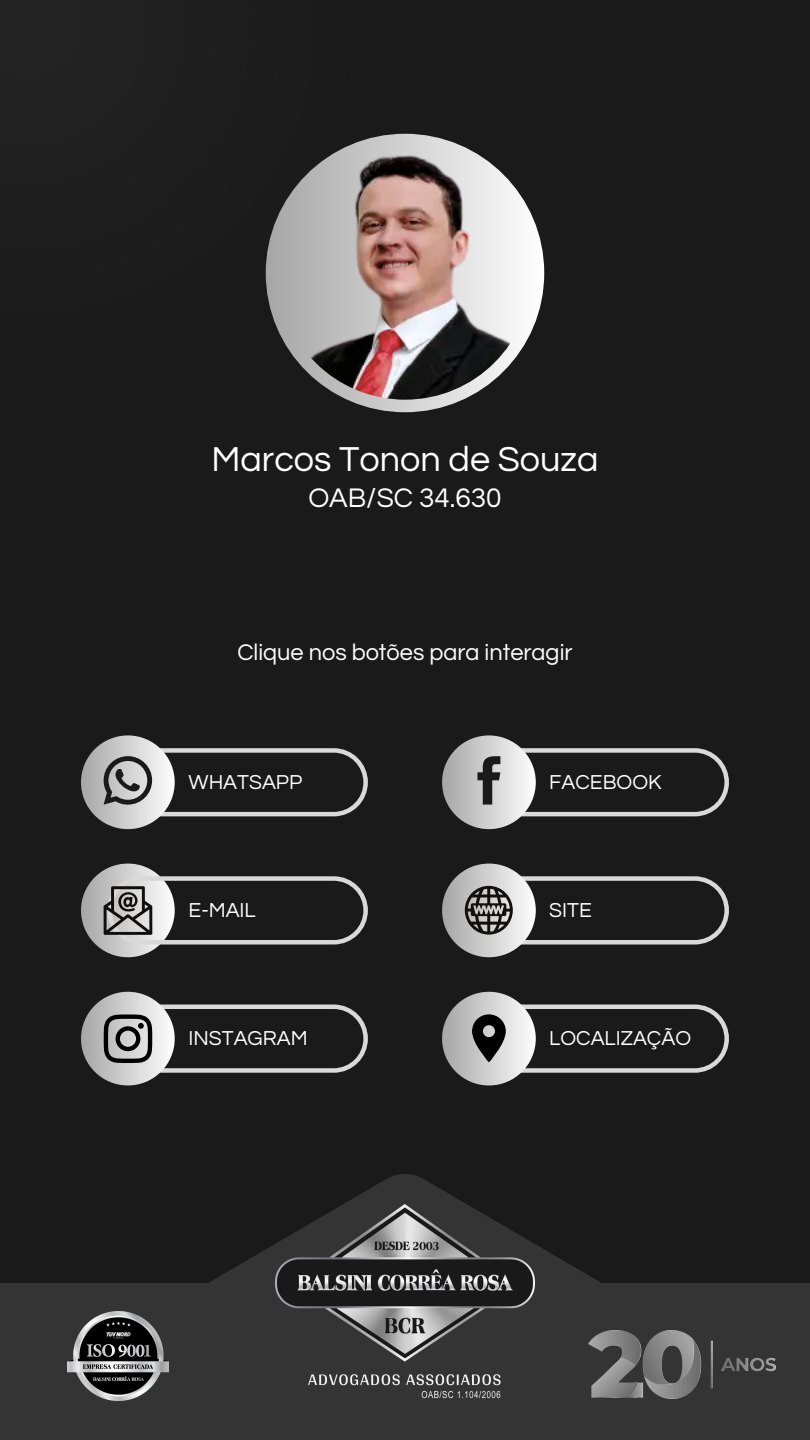
<style>
.page{position:relative;width:810px;height:1440px;background:#1a1a1a}
.page>*{position:absolute;margin:0;border:0;box-sizing:border-box;transform-origin:0 0}
.t1{font:36px "Questrial";color:#fff}
.t2{font:27.9px "Questrial";color:#fff}
.t3{font:23.5px "Questrial";color:#fff}
.t4{font:21px "Questrial";color:#fff}
</style>
<div class="page">
<div style="left:0;top:1284px;width:810px;height:156px;background:#343434"></div>
<svg style="left:83px;top:1174px;width:644px;height:191px"></svg>
<img style="left:275px;top:1205px;width:260px;height:159px">
<img style="left:275px;top:1364px;width:260px;height:35px">
<img style="left:68px;top:1312px;width:100px;height:89px">
<img style="left:589px;top:1331px;width:187px;height:68px">
<div style="left:266px;top:134px;width:278px;height:278px;background:linear-gradient(to right,#a6a6a6,#fdfdfd);border-radius:50%"></div>
<img style="left:278px;top:146px;width:254px;height:254px;border-radius:50%">
<svg style="left:81px;top:735px;width:94px;height:94px;background:#bdbdbd"></svg>
<svg style="left:442px;top:735px;width:94px;height:94px;background:#bdbdbd"></svg>
<svg style="left:442px;top:864px;width:94px;height:93px;background:#bfbfbf"></svg>
<svg style="left:442px;top:992px;width:94px;height:93px;background:#bfbfbf"></svg>
<svg style="left:104px;top:748px;width:264px;height:68px"></svg>
<svg style="left:81px;top:864px;width:94px;height:93px;background:#bebebe"></svg>
<svg style="left:104px;top:876px;width:264px;height:69px"></svg>
<svg style="left:468px;top:748px;width:261px;height:68px"></svg>
<svg style="left:465px;top:876px;width:264px;height:69px"></svg>
<svg style="left:468px;top:1005px;width:261px;height:68px"></svg>
<svg style="left:81px;top:992px;width:94px;height:93px;background:#bfbfbf"></svg>
<svg style="left:104px;top:1005px;width:264px;height:68px"></svg>
<p class="t1" style="left:212px;top:441px;width:389px">Marcos Tonon de Souza</p>
<p class="t2" style="left:308px;top:484px;width:195px">OAB/SC 34.630</p>
<p class="t3" style="left:237px;top:641px;width:337px">Clique nos botões para interagir</p>
<p class="t4" style="left:189px;top:771px;width:115px">WHATSAPP</p>
<p class="t4" style="left:549px;top:771px;width:114px">FACEBOOK</p>
<p class="t4" style="left:189px;top:900px;width:69px">E-MAIL</p>
<p class="t4" style="left:549px;top:900px;width:44px">SITE</p>
<h2 class="t4" style="left:189px;top:1028px;width:121px">INSTAGRAM</h2>
<h3 class="t4" style="left:549px;top:1028px;width:143px">LOCALIZAÇÃO</h3>
</div>
